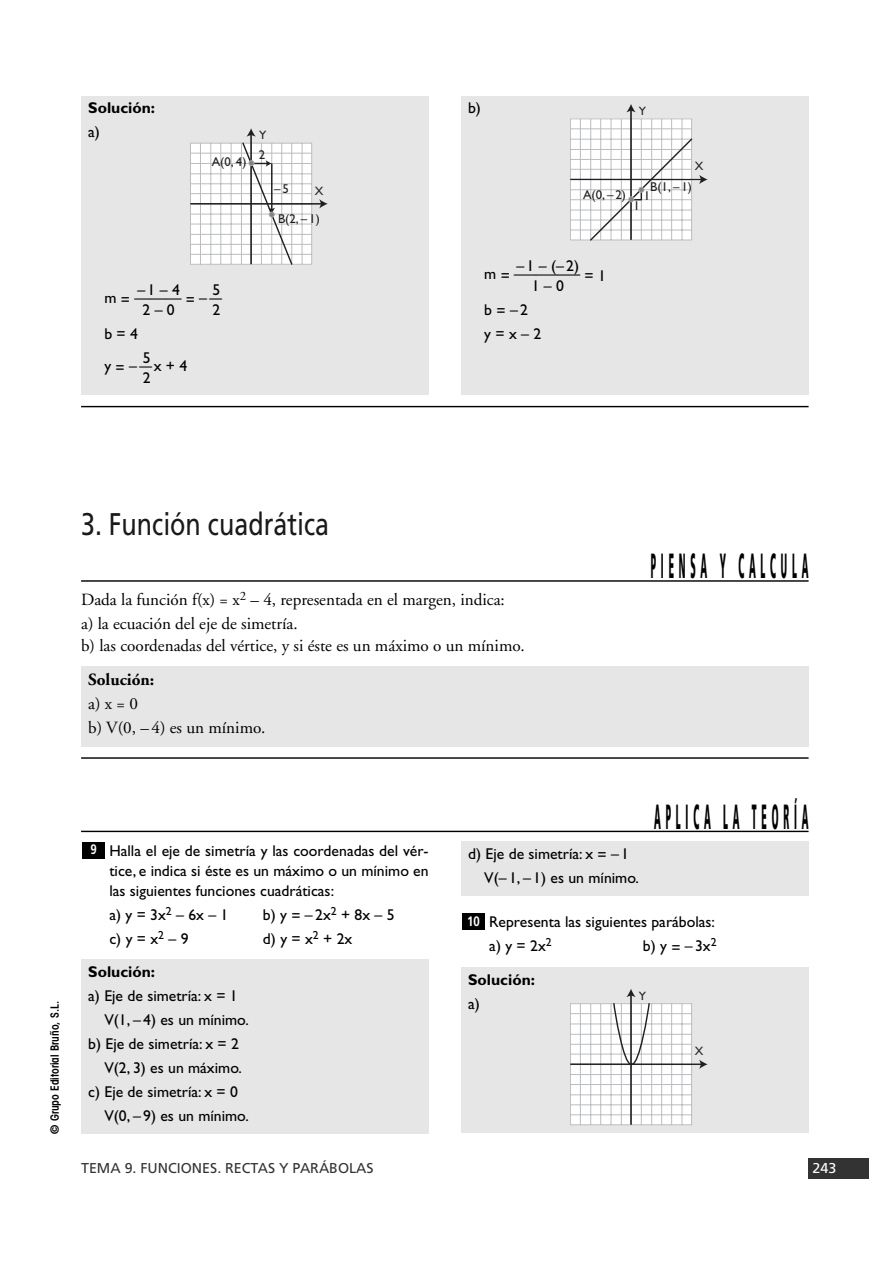
<style>
.page{position:relative;width:893px;height:1263px;background:#fff}
.page>*{position:absolute;margin:0;border:0;box-sizing:border-box;transform-origin:0 0}
.t1{font:900 34.95px "Frutiger";letter-spacing:.55em;color:#000;scale:.25 1}
.t2{font:31.35px "Frutiger";color:#1a1a1a;scale:.8 1}
.t3{font:17.1px/24px "Adobe Garamond";color:#000}
.t4{font:700 17.1px "Adobe Garamond";color:#000}
.t5{font:15.6px/11.4px "Gill Sans";color:#000;text-align:center}
.t6{font:700 15.6px "Gill Sans";color:#000}
.t7{font:14.25px "Frutiger";color:#333}
.t8{font:14.25px "Frutiger";color:#fff}
.t9{font:700 13.65px "Frutiger";color:#fff;scale:.83 1}
.t10{font:12.9px "Gill Sans";color:#231f20}
.t11{font:12.15px "Gill Sans";color:#231f20}
.t12{font:600 condensed 11.4px "Avant Garde";color:#000}
</style>
<div class="page">
<div style="left:808px;top:1158px;width:61px;height:20px;background:#333"></div>
<div style="left:461px;top:96px;width:347px;height:298px;background:#e6e6e6"></div>
<div style="left:81px;top:96px;width:347px;height:298px;background:#e6e6e6"></div>
<hr style="left:81px;top:406px;width:727px;height:1px;background:#000">
<div style="left:461px;top:967px;width:347px;height:166px;background:#e6e6e6"></div>
<div style="left:462px;top:914px;width:22px;height:16px;background:#000"></div>
<div style="left:461px;top:841px;width:347px;height:54px;background:#e6e6e6"></div>
<div style="left:81px;top:959px;width:347px;height:175px;background:#e6e6e6"></div>
<div style="left:82px;top:842px;width:23px;height:16px;background:#000"></div>
<hr style="left:81px;top:831px;width:727px;height:1px;background:#000">
<hr style="left:190px;top:203px;width:132px;height:1px;background:#231f20">
<svg style="left:319px;top:199px;width:9px;height:9px"></svg>
<svg style="left:190px;top:128px;width:122px;height:137px"></svg>
<hr style="left:570px;top:1064px;width:131px;height:1px;background:#231f20">
<svg style="left:699px;top:1060px;width:8px;height:9px"></svg>
<svg style="left:570px;top:989px;width:122px;height:136px"></svg>
<hr style="left:570px;top:179px;width:131px;height:1px;background:#231f20">
<svg style="left:699px;top:175px;width:8px;height:9px"></svg>
<hr style="left:630px;top:110px;width:1px;height:130px;background:#231f20">
<svg style="left:626px;top:104px;width:9px;height:8px"></svg>
<svg style="left:570px;top:118px;width:123px;height:123px"></svg>
<div style="left:81px;top:666px;width:727px;height:81px;background:#e6e6e6"></div>
<hr style="left:81px;top:580px;width:727px;height:2px;background:#000">
<hr style="left:81px;top:757px;width:727px;height:2px;background:#000">
<p class="t6" style="left:88px;top:103px;width:68px">Solución:</p>
<p class="t5" style="left:88px;top:128px;width:13px">a)</p>
<p class="t10" style="left:212px;top:158px;width:36px">A(0, 4)</p>
<p class="t11" style="left:259px;top:131px;width:9px">Y</p>
<p class="t10" style="left:259px;top:151px;width:8px">2</p>
<p class="t10" style="left:274px;top:184px;width:16px">–5</p>
<p class="t11" style="left:315px;top:186px;width:10px">X</p>
<p class="t10" style="left:278px;top:214px;width:43px">B(2, – 1)</p>
<p class="t5" style="left:137px;top:285px;width:44px">–1 – 4</p>
<p class="t5" style="left:212px;top:285px;width:9px">5</p>
<p class="t5" style="left:104px;top:294px;width:119px">m = ——— = –—<br>2 – 0</p>
<p class="t5" style="left:212px;top:305px;width:9px">2</p>
<p class="t5" style="left:104px;top:329px;width:35px">b = 4</p>
<p class="t5" style="left:143px;top:353px;width:9px">5</p>
<p class="t5" style="left:104px;top:362px;width:84px">y = –—x + 4<br>2</p>
<p class="t5" style="left:468px;top:104px;width:14px">b)</p>
<p class="t11" style="left:639px;top:107px;width:9px">Y</p>
<p class="t11" style="left:694px;top:162px;width:10px">X</p>
<p class="t10" style="left:650px;top:182px;width:43px">B(1, – 1)</p>
<p class="t10" style="left:583px;top:191px;width:45px">A(0, – 2)</p>
<p class="t10" style="left:643px;top:191px;width:8px">1</p>
<p class="t10" style="left:633px;top:201px;width:8px">1</p>
<p class="t5" style="left:516px;top:261px;width:64px">–1 – (–2)</p>
<p class="t5" style="left:484px;top:270px;width:123px">m = ———= 1<br>1 – 0</p>
<p class="t5" style="left:484px;top:299px;width:58px;line-height:24px;text-align:left">b =–2<br>y = x – 2</p>
<h2 class="t2" style="left:81px;top:512px;width:311px">3. Función cuadrática</h2>
<p class="t3" style="left:81px;top:589px;width:425px">Dada la función f(x) = x<sup>2</sup> – 4, representada en el margen, indica: a) la ecuación del eje de simetría.</p>
<p class="t3" style="left:81px;top:635px;width:445px">b) las coordenadas del vértice, y si éste es un máximo o un mínimo.</p>
<p class="t4" style="left:88px;top:673px;width:68px">Solución:</p>
<p class="t3" style="left:88px;top:694px;width:179px">a) x = 0<br>b) V(0, – 4) es un mínimo.</p>
<h1 class="t1" style="left:650px;top:552px;width:632px">PIENSA Y CALCULA</h1>
<p class="t12" style="left:50px;top:1134px;width:134px;rotate:-90deg">© Grupo Editorial Bruño, S.L.</p>
<p class="t9" style="left:90px;top:844px;width:9px">9</p>
<p class="t5" style="left:109px;top:842px;width:321px;line-height:20px;text-align:justify">Halla el eje de simetría y las coordenadas del vér&shy;tice, e indica si éste es un máximo o un mínimo en las siguientes funciones cuadráticas:</p>
<p class="t5" style="left:109px;top:910px;width:120px">a) y = 3x<sup>2</sup> – 6x – 1</p>
<p class="t5" style="left:263px;top:910px;width:133px">b) y = – 2x<sup>2</sup> + 8x – 5</p>
<p class="t5" style="left:109px;top:934px;width:81px">c) y = x<sup>2</sup> – 9</p>
<p class="t5" style="left:263px;top:934px;width:91px">d) y = x<sup>2</sup> + 2x</p>
<p class="t6" style="left:88px;top:967px;width:68px">Solución:</p>
<p class="t5" style="left:88px;top:992px;width:151px">a) Eje de simetría: x = 1</p>
<p class="t5" style="left:104px;top:1016px;width:146px">V(1, – 4) es un mínimo.</p>
<p class="t5" style="left:88px;top:1040px;width:152px">b) Eje de simetría: x = 2</p>
<p class="t5" style="left:104px;top:1064px;width:139px">V(2, 3) es un máximo.</p>
<p class="t5" style="left:88px;top:1088px;width:151px">c) Eje de simetría: x = 0</p>
<p class="t5" style="left:104px;top:1112px;width:146px">V(0, – 9) es un mínimo.</p>
<p class="t5" style="left:484px;top:843px;width:156px;line-height:24px;text-align:left;text-indent:-16px">d) Eje de simetría: x = –1<br>V(– 1, – 1) es un mínimo.</p>
<h1 class="t1" style="left:654px;top:802px;width:619px">APLICA LA TEORÍA</h1>
<p class="t9" style="left:467px;top:916px;width:17px">10</p>
<p class="t5" style="left:489px;top:912px;width:227px;line-height:24px;text-align:left">Representa las siguientes parábolas: a) y = 2x<sup>2</sup></p>
<p class="t5" style="left:643px;top:942px;width:75px">b) y = – 3x<sup>2</sup></p>
<p class="t6" style="left:468px;top:974px;width:68px">Solución:</p>
<p class="t5" style="left:468px;top:1000px;width:13px">a)</p>
<p class="t11" style="left:639px;top:992px;width:9px">Y</p>
<p class="t11" style="left:694px;top:1047px;width:10px">X</p>
<p class="t7" style="left:81px;top:1163px;width:294px">TEMA 9. FUNCIONES. RECTAS Y PARÁBOLAS</p>
<p class="t8" style="left:812px;top:1163px;width:25px">243</p>
</div>
